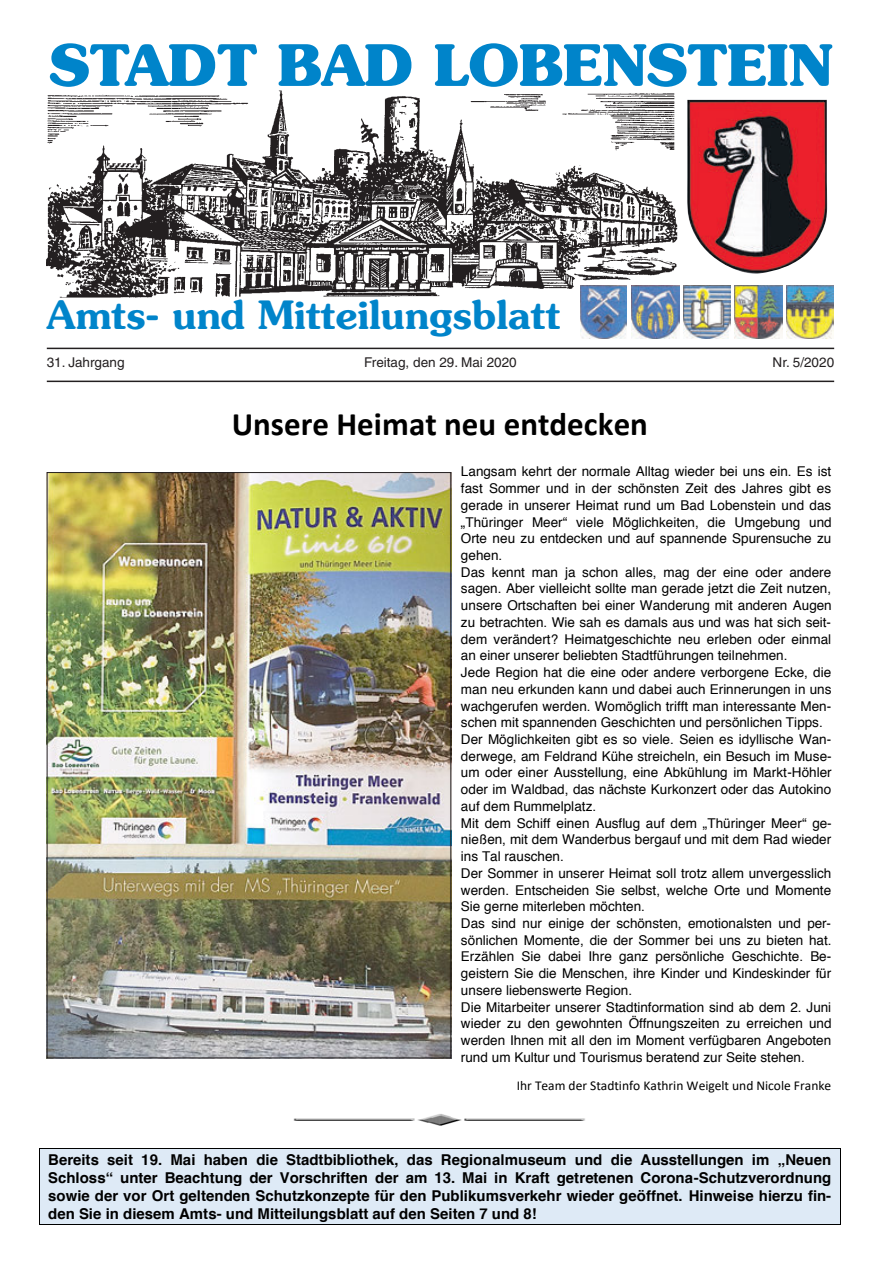
<style>
.page{position:relative;width:881px;height:1263px;background:#fff}
.page>*{position:absolute;margin:0;border:0;box-sizing:border-box;transform-origin:0 0}
.t1{font:700 57px "Souvenir LT";color:#0084ca}
.t2{font:600 39px "Souvenir LT";color:#0084ca}
.t3{font:700 33px "Calibri";color:#000}
.t4{font:700 15px/17.9px "Helvetica";color:#000;text-align:justify}
.t5{font:13.5px/16.6px "Helvetica";letter-spacing:.005em;color:#000}
.t6{font:13.5px "Calibri";color:#000}
.t7{font:13.5px "Helvetica LT";color:#231f20}
</style>
<div class="page">
<img style="left:47px;top:90px;width:631px;height:208px">
<img style="left:580px;top:286px;width:46px;height:52px">
<img style="left:683px;top:286px;width:46px;height:52px">
<img style="left:786px;top:286px;width:46px;height:52px">
<img style="left:734px;top:286px;width:48px;height:52px">
<img style="left:631px;top:286px;width:48px;height:52px">
<img style="left:687px;top:100px;width:139px;height:174px">
<hr style="left:47px;top:348px;width:786px;height:1px;background:#231f20">
<hr style="left:47px;top:381px;width:786px;height:1px;background:#231f20">
<img style="left:293px;top:1114px;width:292px;height:12px">
<div style="left:40px;top:1149px;width:799px;height:20px;background:#deeaf6"></div>
<hr style="left:40px;top:1148px;width:799px;height:1px;background:#000">
<div style="left:40px;top:1169px;width:799px;height:17px;background:#deeaf6"></div>
<div style="left:40px;top:1186px;width:799px;height:18px;background:#deeaf6"></div>
<div style="left:40px;top:1204px;width:799px;height:20px;background:#deeaf6"></div>
<hr style="left:40px;top:1224px;width:799px;height:1px;background:#000">
<svg style="left:39px;top:1148px;width:1px;height:77px"></svg>
<svg style="left:839px;top:1148px;width:1px;height:77px"></svg>
<img style="left:49px;top:474px;width:400px;height:582px">
<p class="t1" style="left:49px;top:29px;width:784px">STADT BAD LOBENSTEIN</p>
<p class="t2" style="left:47px;top:291px;width:515px">Amts- und Mitteilungsblatt</p>
<p class="t7" style="left:47px;top:354px;width:79px">31. Jahrgang</p>
<p class="t7" style="left:364px;top:354px;width:154px">Freitag, den 29. Mai 2020</p>
<p class="t7" style="left:772px;top:354px;width:63px">Nr. 5/2020</p>
<p class="t3" style="left:232px;top:400px;width:417px">Unsere Heimat neu entdecken</p>
<p class="t5" style="left:461px;top:464px;width:372px">Langsam kehrt der normale Alltag wieder bei uns ein. Es ist fast Sommer und in der schönsten Zeit des Jahres gibt es gerade in unserer Heimat rund um Bad Lobenstein und das „Thüringer Meer“ viele Möglichkeiten, die Umgebung und Orte neu zu entdecken und auf spannende Spurensuche zu gehen.<br>Das kennt man ja schon alles, mag der eine oder andere sagen. Aber vielleicht sollte man gerade jetzt die Zeit nutzen, unsere Ortschaften bei einer Wanderung mit anderen Augen zu betrachten. Wie sah es damals aus und was hat sich seit&shy;dem verändert? Heimatgeschichte neu erleben oder einmal an einer unserer beliebten Stadtführungen teilnehmen.<br>Jede Region hat die eine oder andere verborgene Ecke, die man neu erkunden kann und dabei auch Erinnerungen in uns wachgerufen werden. Womöglich trifft man interessante Men&shy;schen mit spannenden Geschichten und persönlichen Tipps.<br>Der Möglichkeiten gibt es so viele. Seien es idyllische Wan&shy;derwege, am Feldrand Kühe streicheln, ein Besuch im Muse&shy;um oder einer Ausstellung, eine Abkühlung im Markt-Höhler oder im Waldbad, das nächste Kurkonzert oder das Autokino auf dem Rummelplatz.<br>Mit dem Schiff einen Ausflug auf dem „Thüringer Meer“ ge&shy;nießen, mit dem Wanderbus bergauf und mit dem Rad wieder ins Tal rauschen.<br>Der Sommer in unserer Heimat soll trotz allem unvergesslich werden. Entscheiden Sie selbst, welche Orte und Momente Sie gerne miterleben möchten.<br>Das sind nur einige der schönsten, emotionalsten und per&shy;sönlichen Momente, die der Sommer bei uns zu bieten hat.<br>Erzählen Sie dabei Ihre ganz persönliche Geschichte. Be&shy;geistern Sie die Menschen, ihre Kinder und Kindeskinder für unsere liebenswerte Region.<br>Die Mitarbeiter unserer Stadtinformation sind ab dem 2. Juni wieder zu den gewohnten Öffnungszeiten zu erreichen und werden Ihnen mit all den im Moment verfügbaren Angeboten rund um Kultur und Tourismus beratend zur Seite stehen.</p>
<p class="t6" style="left:516px;top:1076px;width:316px">Ihr Team der Stadtinfo Kathrin Weigelt und Nicole Franke</p>
<p class="t4" style="left:48px;top:1151px;width:784px">Bereits seit 19. Mai haben die Stadtbibliothek, das Regionalmuseum und die Ausstellungen im „Neuen Schloss“ unter Beachtung der Vorschriften der am 13. Mai in Kraft getretenen Corona-Schutzverordnung sowie der vor Ort geltenden Schutzkonzepte für den Publikumsverkehr wieder geöffnet. Hinweise hierzu fin&shy;den Sie in diesem Amts- und Mitteilungsblatt auf den Seiten 7 und 8!</p>
</div>
